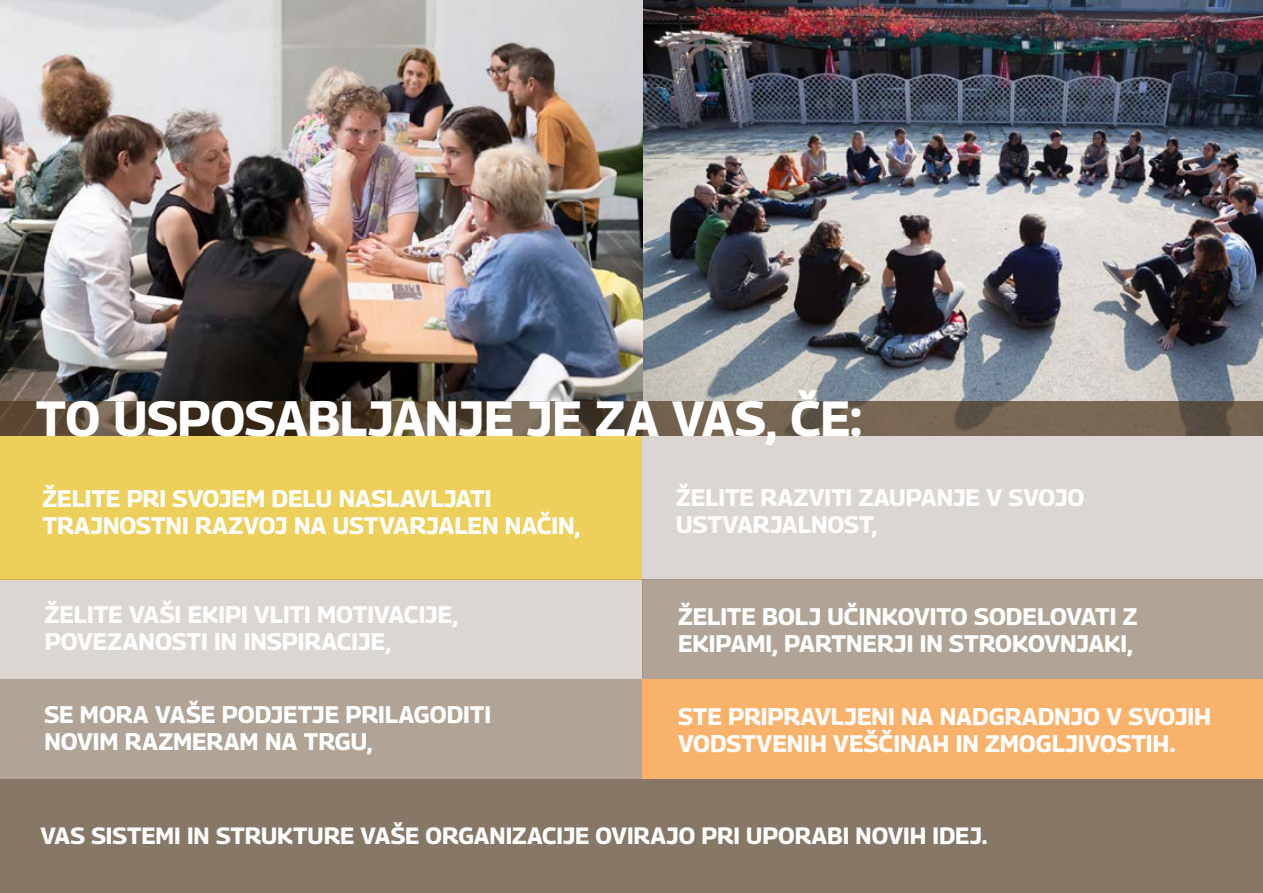
<style>
.page{position:relative;width:1263px;height:893px;background:#fff}
.page>*{position:absolute;margin:0;border:0;box-sizing:border-box;transform-origin:0 0}
.t1{font:700 49.5px "Georama";letter-spacing:-.005em;color:#fff}
.t2{font:700 24px/27px "Georama";color:#fff}
.t3{font:700 23.55px "Georama";color:#fff}
</style>
<div class="page">
<img style="left:0;top:0;width:1263px;height:401px">
<div style="left:0;top:779px;width:1263px;height:114px;background:#877766"></div>
<div style="left:0;top:436px;width:642px;height:143px;background:#edd05b"></div>
<div style="left:642px;top:436px;width:621px;height:143px;background:#dbd6d1"></div>
<div style="left:0;top:579px;width:642px;height:100px;background:#dbd6d1"></div>
<div style="left:642px;top:579px;width:621px;height:100px;background:#b1a497"></div>
<div style="left:0;top:679px;width:642px;height:100px;background:#b1a497"></div>
<div style="left:642px;top:679px;width:621px;height:100px;background:#f9b26b"></div>
<svg style="left:0;top:401px;width:1263px;height:35px;background:#625240"></svg>
<p class="t1" style="left:36px;top:382px;width:828px">TO USPOSABLJANJE JE ZA VAS, ČE:</p>
<p class="t2" style="left:43px;top:484px;width:450px">ŽELITE PRI SVOJEM DELU NASLAVLJATI</p>
<p class="t2" style="left:43px;top:511px;width:539px">TRAJNOSTNI RAZVOJ NA USTVARJALEN NAČIN,</p>
<p class="t2" style="left:45px;top:600px;width:415px">ŽELITE VAŠI EKIPI VLITI MOTIVACIJE,</p>
<p class="t2" style="left:45px;top:627px;width:348px">POVEZANOSTI IN INSPIRACIJE,</p>
<p class="t2" style="left:44px;top:701px;width:448px">SE MORA VAŠE PODJETJE PRILAGODITI</p>
<p class="t2" style="left:44px;top:728px;width:330px">NOVIM RAZMERAM NA TRGU,</p>
<p class="t2" style="left:676px;top:483px;width:410px">ŽELITE RAZVITI ZAUPANJE V SVOJO</p>
<p class="t2" style="left:676px;top:510px;width:202px">USTVARJALNOST,</p>
<p class="t2" style="left:678px;top:602px;width:461px">ŽELITE BOLJ UČINKOVITO SODELOVATI Z</p>
<p class="t2" style="left:678px;top:629px;width:456px">EKIPAMI, PARTNERJI IN STROKOVNJAKI,</p>
<p class="t2" style="left:678px;top:703px;width:535px">STE PRIPRAVLJENI NA NADGRADNJO V SVOJIH<br>VODSTVENIH VEŠČINAH IN ZMOGLJIVOSTIH.</p>
<p class="t3" style="left:40px;top:818px;width:948px">VAS SISTEMI IN STRUKTURE VAŠE ORGANIZACIJE OVIRAJO PRI UPORABI NOVIH IDEJ.</p>
</div>
